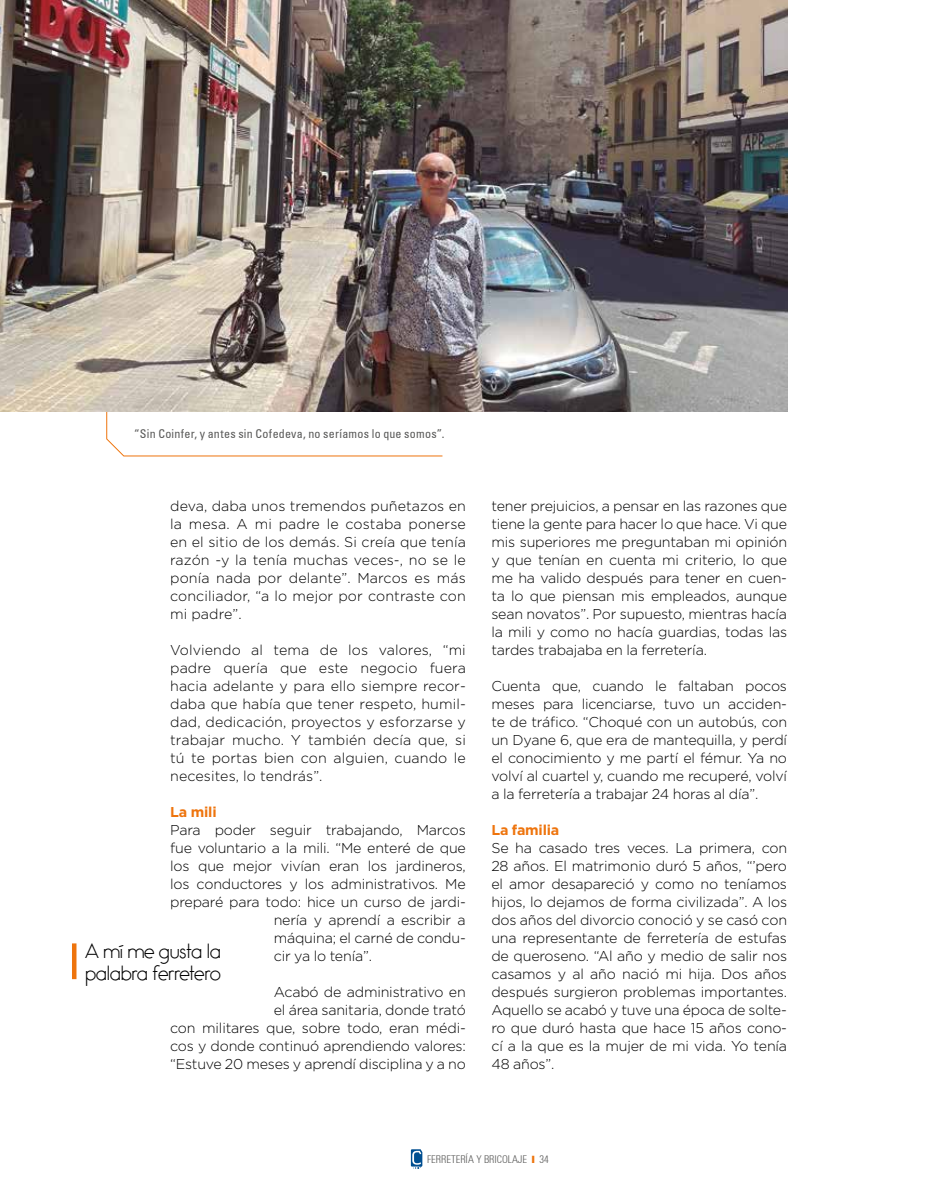
<style>
.page{position:relative;width:936px;height:1191px;background:#fff}
.page>*{position:absolute;margin:0;border:0;box-sizing:border-box;transform-origin:0 0}
.t1{font:300 18px/21.6px "Bambino";letter-spacing:-.02em;color:#000}
.t2{font:300 14.25px/18px "Gotham";letter-spacing:-.015em;color:#000;text-align:justify}
.t3{font:700 14.25px "Gotham";letter-spacing:-.015em;color:#ee740d}
.t4{font:12px "Nova Condensed S Si Condensed";letter-spacing:.02em;color:#575756}
.t5{font:300 condensed 10.5px "Nova Light Condensed S Si";color:#575756}
.s1{color:#ee740d}
</style>
<div class="page">
<svg style="left:411px;top:1149px;width:11px;height:20px"></svg>
<svg style="left:106px;top:411px;width:337px;height:46px"></svg>
<img style="left:0;top:0;width:787px;height:411px">
<hr style="left:72px;top:943px;width:4px;height:36px;background:#ee740d">
<p class="t4" style="left:134px;top:426px;width:312px">“Sin Coinfer, y antes sin Cofedeva, no seríamos lo que somos”.</p>
<p class="t2" style="left:170px;top:496px;width:297px">deva, daba unos tremendos puñetazos en la mesa. A mi padre le costaba ponerse en el sitio de los demás. Si creía que tenía razón -y la tenía muchas veces-, no se le ponía nada por delante”. Marcos es más conciliador, “a lo mejor por contraste con mi padre”.</p>
<p class="t2" style="left:170px;top:640px;width:297px">Volviendo al tema de los valores, “mi padre quería que este negocio fuera hacia adelante y para ello siempre recor&shy;daba que había que tener respeto, humil&shy;dad, dedicación, proyectos y esforzarse y trabajar mucho. Y también decía que, si tú te portas bien con alguien, cuando le necesites, lo tendrás”.</p>
<p class="t3" style="left:170px;top:802px;width:48px">La mili</p>
<p class="t2" style="left:170px;top:820px;width:297px">Para poder seguir trabajando, Marcos</p>
<p class="t2" style="left:170px;top:838px;width:297px">fue voluntario a la mili. “Me enteré de que</p>
<p class="t2" style="left:170px;top:856px;width:297px">los que mejor vivían eran los jardineros,</p>
<p class="t2" style="left:170px;top:874px;width:297px">los conductores y los administrativos. Me</p>
<p class="t2" style="left:170px;top:892px;width:297px">preparé para todo: hice un curso de jardi-</p>
<p class="t2" style="left:274px;top:910px;width:194px">nería y aprendí a escribir a</p>
<p class="t2" style="left:274px;top:928px;width:194px">máquina; el carné de condu-</p>
<p class="t2" style="left:274px;top:946px;width:100px">cir ya lo tenía”.</p>
<p class="t2" style="left:170px;top:982px;width:297px;text-align:right">Acabó de administrativo en<br>el área sanitaria, donde trató<br>con militares que, sobre todo, eran médi&shy;cos y donde continuó aprendiendo valores: “Estuve 20 meses y aprendí disciplina y a no</p>
<p class="t1" style="left:85px;top:941px;width:137px">A mí me gusta la palabra ferretero</p>
<p class="t2" style="left:491px;top:496px;width:297px">tener prejuicios, a pensar en las razones que tiene la gente para hacer lo que hace. Vi que mis superiores me preguntaban mi opinión y que tenían en cuenta mi criterio, lo que me ha valido después para tener en cuen&shy;ta lo que piensan mis empleados, aunque sean novatos”. Por supuesto, mientras hacía la mili y como no hacía guardias, todas las tardes trabajaba en la ferretería.</p>
<p class="t2" style="left:491px;top:676px;width:297px">Cuenta que, cuando le faltaban pocos meses para licenciarse, tuvo un acciden&shy;te de tráfico. “Choqué con un autobús, con un Dyane 6, que era de mantequilla, y perdí el conocimiento y me partí el fémur. Ya no volví al cuartel y, cuando me recuperé, volví a la ferretería a trabajar 24 horas al día”.</p>
<p class="t3" style="left:491px;top:820px;width:69px">La familia</p>
<p class="t2" style="left:491px;top:838px;width:297px">Se ha casado tres veces. La primera, con 28 años. El matrimonio duró 5 años, “’pero el amor desapareció y como no teníamos hijos, lo dejamos de forma civilizada”. A los dos años del divorcio conoció y se casó con una representante de ferretería de estufas de queroseno. “Al año y medio de salir nos casamos y al año nació mi hija. Dos años después surgieron problemas importantes.<br>Aquello se acabó y tuve una época de solte&shy;ro que duró hasta que hace 15 años cono&shy;cí a la que es la mujer de mi vida. Yo tenía 48 años”.</p>
<p class="t5" style="left:427px;top:1152px;width:123px">FERRETERÍA Y BRICOLAJE <span class="s1">❙</span> 34</p>
</div>
